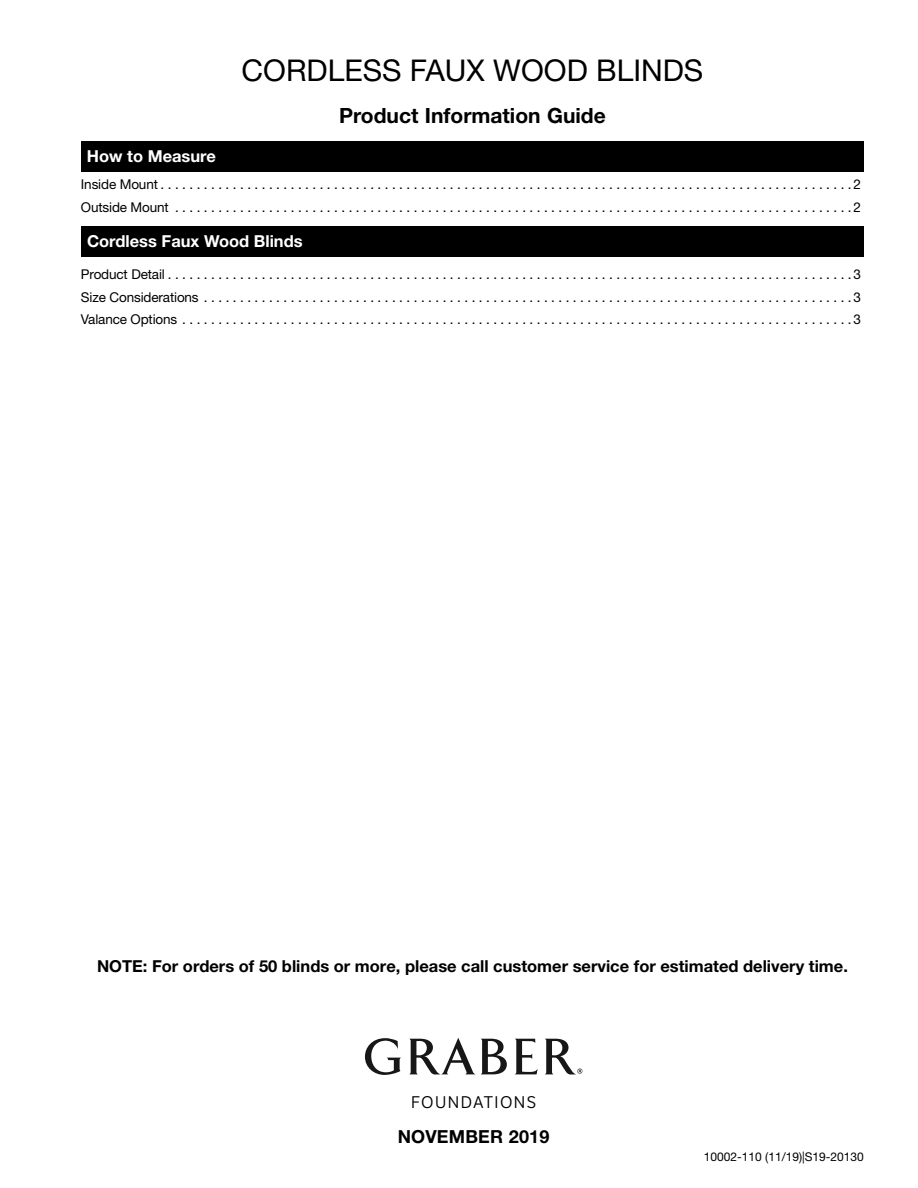
<style>
.page{position:relative;width:918px;height:1188px;background:#fff}
.page>*{position:absolute;margin:0;border:0;box-sizing:border-box;transform-origin:0 0}
.t1{font:30px "Helvetica Neue LT Std";color:#000}
.t2{font:700 21px "Helvetica Neue LT Std";color:#000}
.t3{font:700 18px "Helvetica Neue LT Std";letter-spacing:.01em;color:#000}
.t4{font:700 16.5px "Helvetica Neue LT Std";color:#000}
.t5{font:700 16.5px "Helvetica Neue LT Std";color:#fff}
.t6{font:16.35px "LFT Etica Bk";letter-spacing:.085em;color:#000}
.t7{font:13.5px/22.5px "Helvetica Neue LT Std";letter-spacing:-.01em;color:#000}
.t8{font:12px "Helvetica Neue LT Std";color:#000}
</style>
<div class="page">
<svg style="left:365px;top:1038px;width:36px;height:37px"></svg>
<svg style="left:515px;top:1039px;width:23px;height:35px"></svg>
<svg style="left:409px;top:1038px;width:98px;height:37px"></svg>
<svg style="left:545px;top:1039px;width:37px;height:36px"></svg>
<div style="left:81px;top:141px;width:783px;height:31px;background:#000"></div>
<div style="left:81px;top:226px;width:783px;height:31px;background:#000"></div>
<h1 class="t1" style="left:242px;top:53px;width:463px">CORDLESS FAUX WOOD BLINDS</h1>
<p class="t5" style="left:87px;top:146px;width:130px">How to Measure</p>
<h2 class="t2" style="left:339px;top:103px;width:268px">Product Information Guide</h2>
<p class="t7" style="left:81px;top:173px;width:781px">Inside Mount . . . . . . . . . . . . . . . . . . . . . . . . . . . . . . . . . . . . . . . . . . . . . . . . . . . . . . . . . . . . . . . . . . . . . . . . . . . . . . . . . . . . . . . . . . . . . . . 2<br>Outside Mount . . . . . . . . . . . . . . . . . . . . . . . . . . . . . . . . . . . . . . . . . . . . . . . . . . . . . . . . . . . . . . . . . . . . . . . . . . . . . . . . . . . . . . . . . . . . . 2</p>
<p class="t5" style="left:87px;top:231px;width:217px">Cordless Faux Wood Blinds</p>
<p class="t7" style="left:81px;top:263px;width:781px;text-align:justify">Product Detail . . . . . . . . . . . . . . . . . . . . . . . . . . . . . . . . . . . . . . . . . . . . . . . . . . . . . . . . . . . . . . . . . . . . . . . . . . . . . . . . . . . . . . . . . . . . . . 3<br>Size Considerations . . . . . . . . . . . . . . . . . . . . . . . . . . . . . . . . . . . . . . . . . . . . . . . . . . . . . . . . . . . . . . . . . . . . . . . . . . . . . . . . . . . . . . . . . 3<br>Valance Options . . . . . . . . . . . . . . . . . . . . . . . . . . . . . . . . . . . . . . . . . . . . . . . . . . . . . . . . . . . . . . . . . . . . . . . . . . . . . . . . . . . . . . . . . . . . 3</p>
<p class="t4" style="left:97px;top:956px;width:752px">NOTE: For orders of 50 blinds or more, please call customer service for estimated delivery time.</p>
<p class="t6" style="left:411px;top:1092px;width:127px">FOUNDATIONS</p>
<h3 class="t3" style="left:398px;top:1126px;width:153px">NOVEMBER 2019</h3>
<p class="t8" style="left:704px;top:1150px;width:162px">10002-110 (11/19)|S19-20130</p>
</div>
